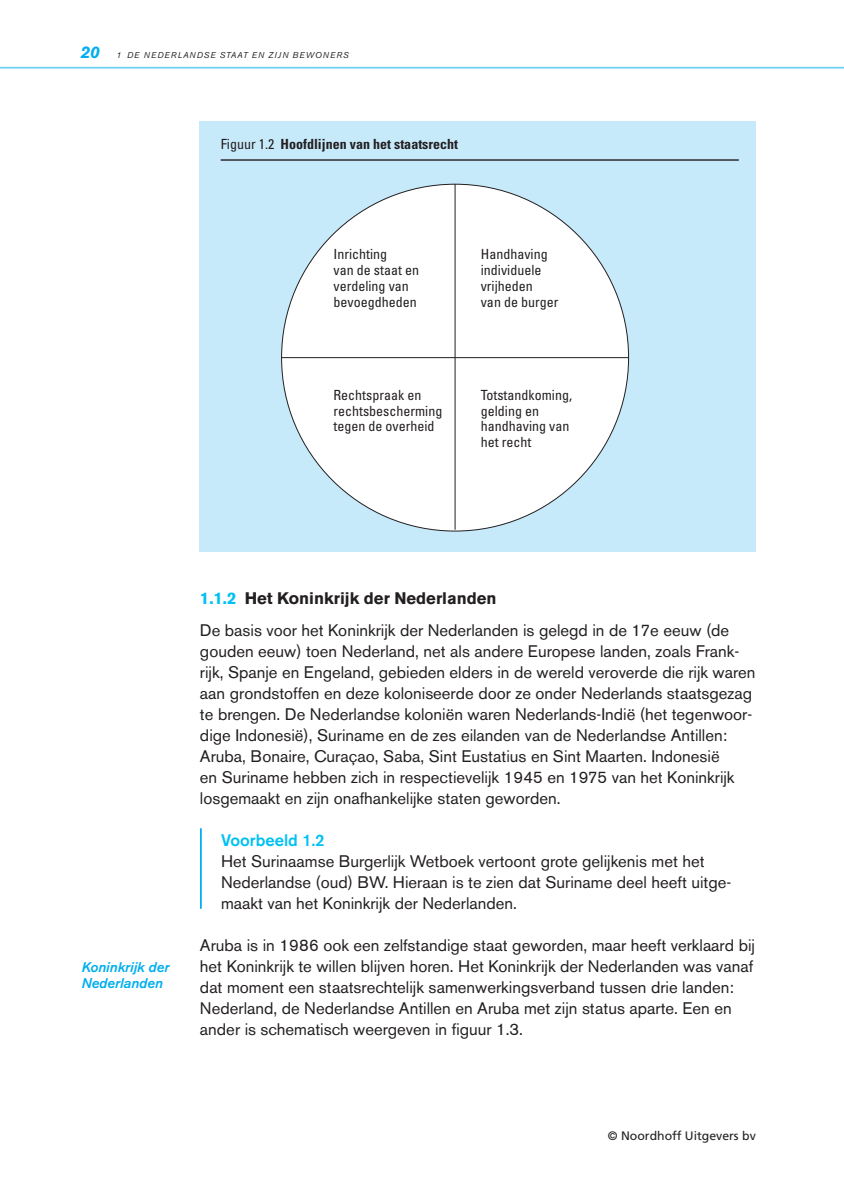
<style>
.page{position:relative;width:844px;height:1191px;background:#fff}
.page>*{position:absolute;margin:0;border:0;box-sizing:border-box;transform-origin:0 0}
.t1{font:16.62px/21px "Akzidenz Grotesk BE";color:#231f20}
.t2{font:500 16.62px "Akzidenz Grotesk BE";color:#00c1f3}
.t3{font:condensed 14px/15.8px "Univers";color:#231f20}
.t4{font:700 condensed 14px "Univers";color:#231f20}
.t5{font:italic 500 14px/15.8px "Akzidenz Grotesk BE";color:#00aeef}
.t6{font:12.25px "Frutiger";color:#231f20}
.t7{font:italic 8.4px "Akzidenz Grotesk BE";letter-spacing:.12em;color:#231f20}
.s1{font-weight:700;font-size:16.62px;color:#00aeef}
.s2{font-weight:400}
.s3{font-weight:700;color:#00c0f3}
.s4{font-weight:700}
</style>
<div class="page">
<svg style="left:0;top:66px;width:844px;height:3px;background:#a9e2f9"></svg>
<hr style="left:200px;top:828px;width:2px;height:80px;background:#00aeef">
<div style="left:199px;top:121px;width:556px;height:430px;background:#c7eafb"></div>
<hr style="left:220px;top:159px;width:518px;height:2px;background:#231f20">
<div style="left:281px;top:184px;width:347px;height:347px;background:#fff;border-radius:50%"></div>
<hr style="left:454px;top:184px;width:1px;height:345px;background:#231f20">
<hr style="left:281px;top:357px;width:347px;height:1px;background:#231f20">
<p class="t7" style="left:81px;top:52px;width:269px"><span class="s1">20</span> 1 DE NEDERLANDSE STAAT EN ZIJN BEWONERS</p>
<p class="t4" style="left:220px;top:139px;width:239px"><span class="s2">Figuur 1.2</span> Hoofdlijnen van het staatsrecht</p>
<p class="t3" style="left:333px;top:248px;width:87px">Inrichting<br>van de staat en verdeling van bevoegdheden</p>
<p class="t3" style="left:480px;top:248px;width:79px">Handhaving individuele vrijheden<br>van de burger</p>
<p class="t3" style="left:333px;top:388px;width:110px">Rechtspraak en rechtsbescherming tegen de overheid</p>
<p class="t3" style="left:480px;top:388px;width:93px">Totstandkoming, gelding en handhaving van het recht</p>
<p class="t5" style="left:82px;top:960px;width:89px">Koninkrijk der<br>Nederlanden</p>
<p class="t1" style="left:200px;top:584px;width:530px;line-height:31.5px"><span class="s3">1.1.2</span> <span class="s4">Het Koninkrijk der Nederlanden<br></span>De basis voor het Koninkrijk der Nederlanden is gelegd in de 17e eeuw (de</p>
<p class="t1" style="left:200px;top:642px;width:557px">gouden eeuw) toen Nederland, net als andere Europese landen, zoals Frank&shy;rijk, Spanje en Engeland, gebieden elders in de wereld veroverde die rijk waren aan grondstoffen en deze koloniseerde door ze onder Nederlands staatsgezag te brengen. De Nederlandse koloniën waren Nederlands-Indië (het tegenwoor&shy;dige Indonesië), Suriname en de zes eilanden van de Nederlandse Antillen:<br>Aruba, Bonaire, Curaçao, Saba, Sint Eustatius en Sint Maarten. Indonesië<br>en Suriname hebben zich in respectievelijk 1945 en 1975 van het Koninkrijk losgemaakt en zijn onafhankelijke staten geworden.</p>
<p class="t2" style="left:221px;top:834px;width:105px">Voorbeeld 1.2</p>
<p class="t1" style="left:221px;top:852px;width:511px">Het Surinaamse Burgerlijk Wetboek vertoont grote gelijkenis met het<br>Nederlandse (oud) BW. Hieraan is te zien dat Suriname deel heeft uitge&shy;maakt van het Koninkrijk der Nederlanden.</p>
<p class="t1" style="left:200px;top:936px;width:556px">Aruba is in 1986 ook een zelfstandige staat geworden, maar heeft verklaard bij het Koninkrijk te willen blijven horen. Het Koninkrijk der Nederlanden was vanaf dat moment een staatsrechtelijk samenwerkingsverband tussen drie landen:<br>Nederland, de Nederlandse Antillen en Aruba met zijn status aparte. Een en ander is schematisch weergeven in figuur 1.3.</p>
<p class="t6" style="left:607px;top:1130px;width:149px">© Noordhoff Uitgevers bv</p>
</div>
